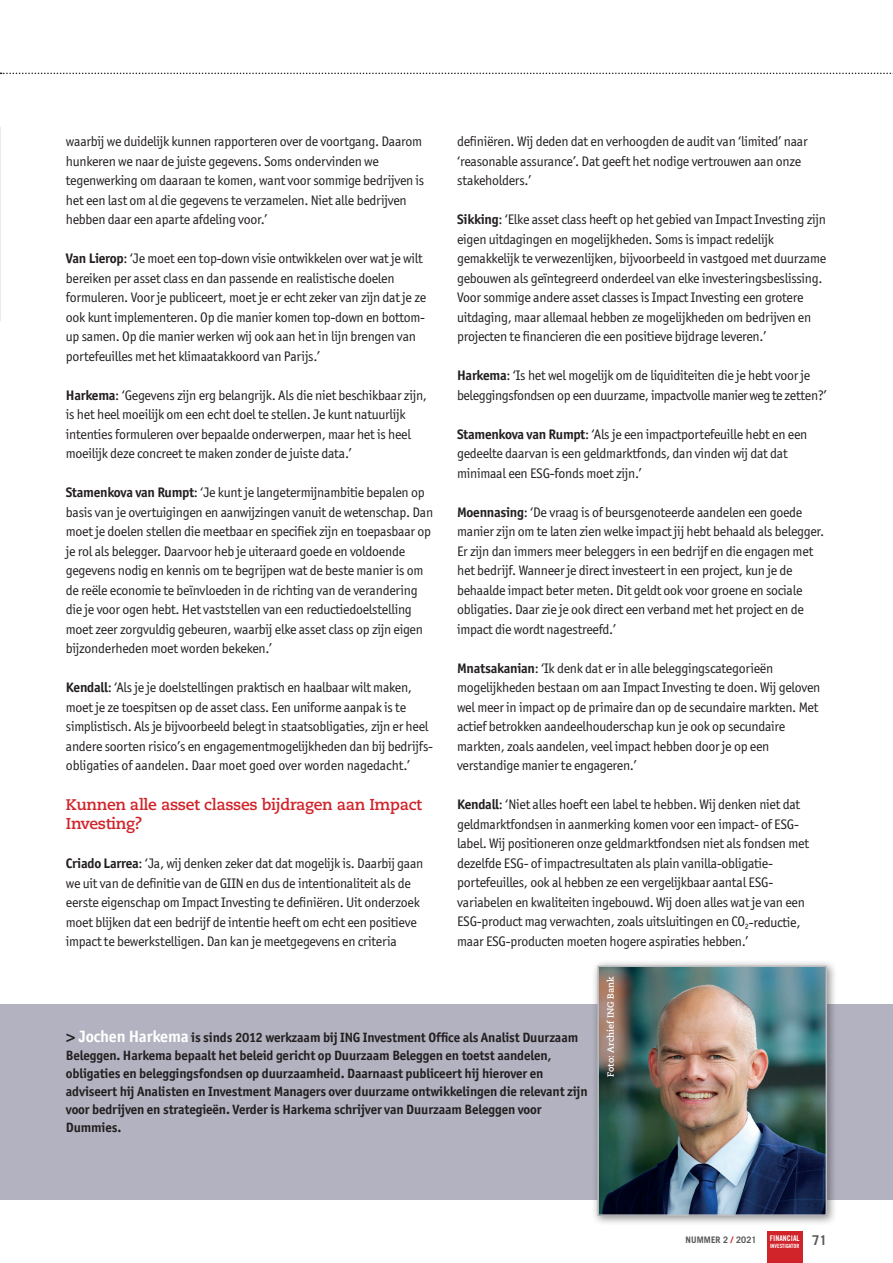
<style>
.page{position:relative;width:893px;height:1263px;background:#fff}
.page>*{position:absolute;margin:0;border:0;box-sizing:border-box;transform-origin:0 0}
.t1{font:700 15.75px/19.5px "Caecilia LT";letter-spacing:-.02em;color:#d1232a}
.t2{font:13.8px/19.5px "Officina San ITC";letter-spacing:-.02em;color:#231f20}
.t3{font:700 13.5px/18px "Officina San ITC";letter-spacing:-.01em;color:#231f20}
.t4{font:700 13.5px "Trade Gothic LT";color:#57585a}
.t5{font:700 9px "Caecilia LT";color:#fff}
.t6{font:700 9px "Trade Gothic LT";letter-spacing:.01em;color:#57585a}
.t7{font:7.8px "Trade Gothic LT Bold Cond Twenty";color:#fff}
.t8{font:5.7px "Trade Gothic LT Bold Cond Twenty";color:#fff}
.s1{font-weight:700}
.s2{font-family:"Caecilia";font-size:15.3px}
.s3{font-family:"Caecilia LT";font-weight:800;font-size:16.5px}
.s4{font-size:16.5px;color:#fff}
.s5{color:#d1232a}
</style>
<div class="page">
<div style="left:767px;top:1231px;width:35px;height:32px;background:#d1232a"></div>
<svg style="left:0;top:73px;width:893px;height:1px"></svg>
<div style="left:0;top:1004px;width:893px;height:195px;background:#b2b2c0"></div>
<div style="left:591px;top:959px;width:247px;height:267px;background:#231f20;opacity:.5"></div>
<img style="left:600px;top:968px;width:224px;height:245px">
<div style="left:597px;top:965px;width:230px;height:251px;border:2px solid #bcbdc0"></div>
<p class="t2" style="left:66px;top:132px;width:360px">waarbij we duidelijk kunnen rapporteren over de voortgang. Daarom hunkeren we naar de juiste gegevens. Soms ondervinden we tegenwerking om daaraan te komen, want voor sommige bedrijven is het een last om al die gegevens te verzamelen. Niet alle bedrijven hebben daar een aparte afdeling voor.’</p>
<p class="t2" style="left:66px;top:249px;width:362px"><span class="s1">Van Lierop</span>: ‘Je moet een top-down visie ontwikkelen over wat je wilt bereiken per asset class en dan passende en realistische doelen formuleren. Voor je publiceert, moet je er echt zeker van zijn dat je ze ook kunt implementeren. Op die manier komen top-down en bottom&shy;up samen. Op die manier werken wij ook aan het in lijn brengen van portefeuilles met het klimaatakkoord van Parijs.’</p>
<p class="t2" style="left:66px;top:385px;width:363px"><span class="s1">Harkema</span>: ‘Gegevens zijn erg belangrijk. Als die niet beschikbaar zijn, is het heel moeilijk om een echt doel te stellen. Je kunt natuurlijk intenties formuleren over bepaalde onderwerpen, maar het is heel moeilijk deze concreet te maken zonder de juiste data.’</p>
<p class="t2" style="left:66px;top:483px;width:369px"><span class="s1">Stamenkova van Rumpt</span>: ‘Je kunt je langetermijnambitie bepalen op basis van je overtuigingen en aanwijzingen vanuit de wetenschap. Dan moet je doelen stellen die meetbaar en specifiek zijn en toepasbaar op je rol als belegger. Daarvoor heb je uiteraard goede en voldoende gegevens nodig en kennis om te begrijpen wat de beste manier is om de reële economie te beïnvloeden in de richting van de verandering die je voor ogen hebt. Het vaststellen van een reductiedoelstelling moet zeer zorgvuldig gebeuren, waarbij elke asset class op zijn eigen bijzonderheden moet worden bekeken.’</p>
<p class="t2" style="left:66px;top:678px;width:368px"><span class="s1">Kendall</span>: ‘Als je je doelstellingen praktisch en haalbaar wilt maken, moet je ze toespitsen op de asset class. Een uniforme aanpak is te simplistisch. Als je bijvoorbeeld belegt in staatsobligaties, zijn er heel andere soorten risico’s en engagementmogelijkheden dan bij bedrijfs&shy;obligaties of aandelen. Daar moet goed over worden nagedacht.’</p>
<p class="t1" style="left:66px;top:794px;width:358px"><span class="s2">K</span>unnen alle asset classes bijdragen aan Impact<br>Investing?</p>
<p class="t2" style="left:66px;top:853px;width:359px"><span class="s1">Criado Larrea</span>: ‘Ja, wij denken zeker dat dat mogelijk is. Daarbij gaan we uit van de definitie van de GIIN en dus de intentionaliteit als de eerste eigenschap om Impact Investing te definiëren. Uit onderzoek moet blijken dat een bedrijf de intentie heeft om echt een positieve impact te bewerkstelligen. Dan kan je meetgegevens en criteria</p>
<p class="t2" style="left:457px;top:132px;width:352px">definiëren. Wij deden dat en verhoogden de audit van ‘limited’ naar ‘reasonable assurance’. Dat geeft het nodige vertrouwen aan onze stakeholders.’</p>
<p class="t2" style="left:457px;top:210px;width:371px"><span class="s1">Sikking</span>: ‘Elke asset class heeft op het gebied van Impact Investing zijn eigen uitdagingen en mogelijkheden. Soms is impact redelijk gemakkelijk te verwezenlijken, bijvoorbeeld in vastgoed met duurzame gebouwen als geïntegreerd onderdeel van elke investeringsbeslissing.<br>Voor sommige andere asset classes is Impact Investing een grotere uitdaging, maar allemaal hebben ze mogelijkheden om bedrijven en projecten te financieren die een positieve bijdrage leveren.’</p>
<p class="t2" style="left:457px;top:366px;width:371px"><span class="s1">Harkema</span>: ‘Is het wel mogelijk om de liquiditeiten die je hebt voor je beleggingsfondsen op een duurzame, impactvolle manier weg te zetten?’</p>
<p class="t2" style="left:457px;top:424px;width:352px"><span class="s1">Stamenkova van Rumpt</span>: ‘Als je een impactportefeuille hebt en een gedeelte daarvan is een geldmarktfonds, dan vinden wij dat dat minimaal een ESG-fonds moet zijn.’</p>
<p class="t2" style="left:457px;top:502px;width:369px"><span class="s1">Moennasing</span>: ‘De vraag is of beursgenoteerde aandelen een goede manier zijn om te laten zien welke impact jij hebt behaald als belegger.<br>Er zijn dan immers meer beleggers in een bedrijf en die engagen met het bedrijf. Wanneer je direct investeert in een project, kun je de behaalde impact beter meten. Dit geldt ook voor groene en sociale obligaties. Daar zie je ook direct een verband met het project en de impact die wordt nagestreefd.’</p>
<p class="t2" style="left:457px;top:658px;width:365px"><span class="s1">Mnatsakanian</span>: ‘Ik denk dat er in alle beleggingscategorieën mogelijkheden bestaan om aan Impact Investing te doen. Wij geloven wel meer in impact op de primaire dan op de secundaire markten. Met actief betrokken aandeelhouderschap kun je ook op secundaire markten, zoals aandelen, veel impact hebben door je op een verstandige manier te engageren.’</p>
<p class="t2" style="left:457px;top:795px;width:353px"><span class="s1">Kendall</span>: ‘Niet alles hoeft een label te hebben. Wij denken niet dat geldmarktfondsen in aanmerking komen voor een impact- of ESG&shy;label. Wij positioneren onze geldmarktfondsen niet als fondsen met dezelfde ESG- of impactresultaten als plain vanilla-obligatie&shy;portefeuilles, ook al hebben ze een vergelijkbaar aantal ESG&shy;variabelen en kwaliteiten ingebouwd. Wij doen alles wat je van een ESG-product mag verwachten, zoals uitsluitingen en CO<sub>2</sub>-reductie, maar ESG-producten moeten hogere aspiraties hebben.’</p>
<p class="t3" style="left:66px;top:1028px;width:523px"><span class="s3">&gt;</span> <span class="s4">Jochen Harkema</span> is sinds 2012 werkzaam bij ING Investment Office als Analist Duurzaam Beleggen. Harkema bepaalt het beleid gericht op Duurzaam Beleggen en toetst aandelen, obligaties en beleggingsfondsen op duurzaamheid. Daarnaast publiceert hij hierover en adviseert hij Analisten en Investment Managers over duurzame ontwikkelingen die relevant zijn voor bedrijven en strategieën. Verder is Harkema schrijver van Duurzaam Beleggen voor Dummies.</p>
<p class="t5" style="left:605px;top:1076px;width:102px;rotate:-90deg">Foto: Archief ING Bank</p>
<p class="t6" style="left:686px;top:1234px;width:72px">NUMMER 2 <span class="s5">/</span> 2021</p>
<p class="t4" style="left:812px;top:1232px;width:17px">71</p>
<p class="t7" style="left:770px;top:1233px;width:31px">FINANCIAL</p>
<p class="t8" style="left:770px;top:1242px;width:31px">INVESTIGATOR</p>
</div>
